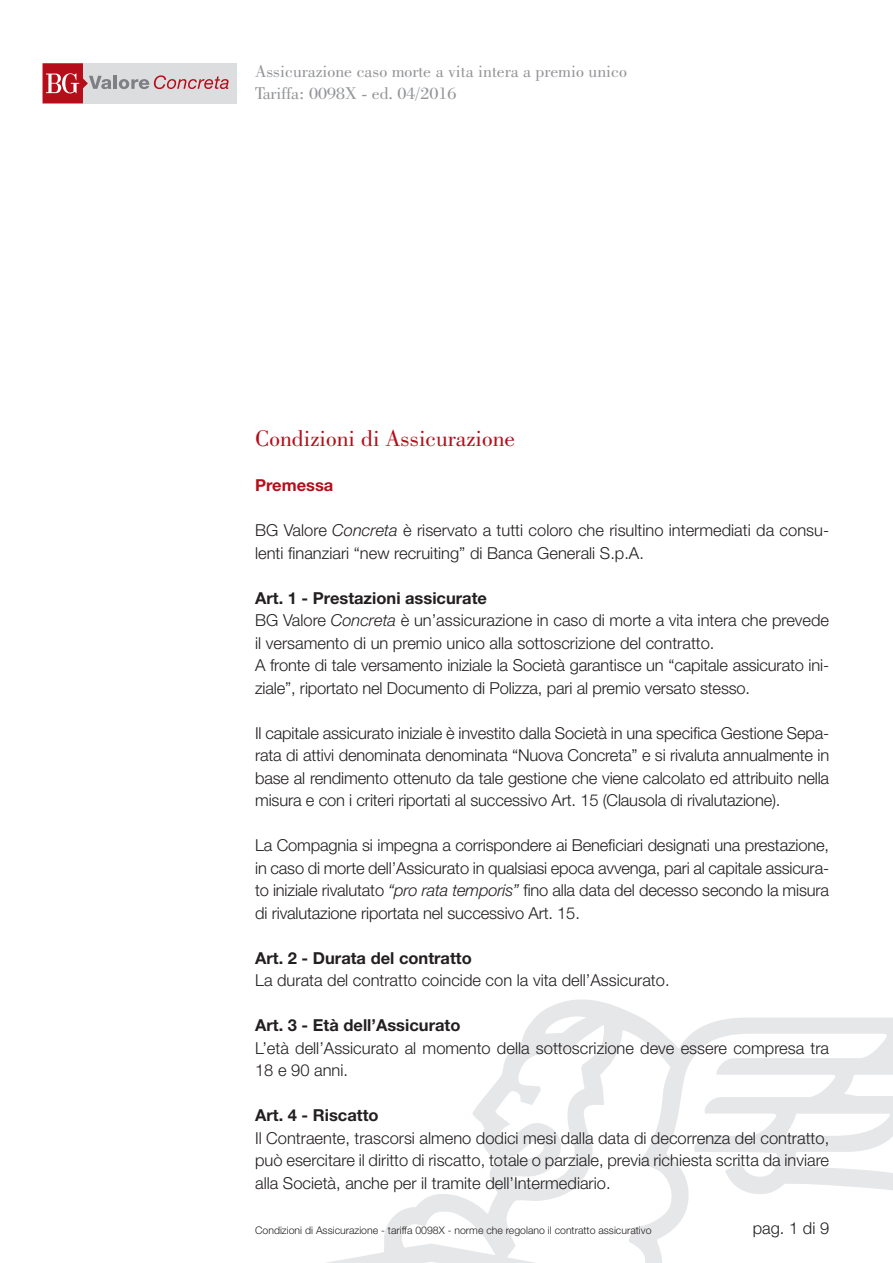
<style>
.page{position:relative;width:893px;height:1263px;background:#fff}
.page>*{position:absolute;margin:0;border:0;box-sizing:border-box;transform-origin:0 0}
.t1{font:24px "Bodoni BT";color:#b50e1a}
.t2{font:18px/21.6px "Bodoni BT";color:#939598}
.t3{font:300 16.5px/22.5px "Helvetica Neue";color:#231f20}
.t4{font:700 16.5px "Helvetica Neue";color:#231f20}
.t5{font:700 16.5px "Helvetica Neue";color:#b50e1a}
.t6{font:300 10.5px "Helvetica Neue";color:#231f20}
.s1{font-style:italic}
.s2{font-weight:700}
</style>
<div class="page">
<svg style="left:326px;top:999px;width:567px;height:264px"></svg>
<div style="left:83px;top:63px;width:154px;height:40px;background:#dcdddf"></div>
<svg style="left:43px;top:63px;width:186px;height:40px"></svg>
<p class="t2" style="left:255px;top:60px;width:373px">Assicurazione caso morte a vita intera a premio unico<br>Tariffa: 0098X - ed. 04/2016</p>
<h1 class="t1" style="left:255px;top:424px;width:261px">Condizioni di Assicurazione</h1>
<p class="t5" style="left:255px;top:475px;width:80px">Premessa</p>
<p class="t3" style="left:255px;top:519px;width:575px">BG Valore <span class="s1">Concreta</span> è riservato a tutti coloro che risultino intermediati da consu&shy;lenti finanziari “new recruiting” di Banca Generali S.p.A.</p>
<p class="t3" style="left:255px;top:586px;width:576px"><span class="s2">Art. 1 - Prestazioni assicurate<br></span>BG Valore <span class="s1">Concreta</span> è un’assicurazione in caso di morte a vita intera che prevede il versamento di un premio unico alla sottoscrizione del contratto.<br>A fronte di tale versamento iniziale la Società garantisce un “capitale assicurato ini&shy;ziale”, riportato nel Documento di Polizza, pari al premio versato stesso.</p>
<p class="t3" style="left:255px;top:721px;width:576px;text-align:justify">Il capitale assicurato iniziale è investito dalla Società in una specifica Gestione Sepa&shy;rata di attivi denominata denominata “Nuova Concreta” e si rivaluta annualmente in base al rendimento ottenuto da tale gestione che viene calcolato ed attribuito nella misura e con i criteri riportati al successivo Art. 15 (Clausola di rivalutazione).</p>
<p class="t3" style="left:255px;top:834px;width:575px;text-align:justify">La Compagnia si impegna a corrispondere ai Beneficiari designati una prestazione, in caso di morte dell’Assicurato in qualsiasi epoca avvenga, pari al capitale assicura&shy;to iniziale rivalutato <span class="s1">“pro rata temporis”</span> fino alla data del decesso secondo la misura di rivalutazione riportata nel successivo Art. 15.</p>
<p class="t4" style="left:255px;top:948px;width:218px">Art. 2 - Durata del contratto</p>
<p class="t3" style="left:255px;top:969px;width:416px">La durata del contratto coincide con la vita dell’Assicurato.</p>
<p class="t4" style="left:255px;top:1015px;width:207px">Art. 3 - Età dell’Assicurato</p>
<p class="t3" style="left:255px;top:1036px;width:576px">L’età dell’Assicurato al momento della sottoscrizione deve essere compresa tra<br>18 e 90 anni.</p>
<p class="t4" style="left:255px;top:1105px;width:125px">Art. 4 - Riscatto</p>
<p class="t3" style="left:255px;top:1126px;width:576px;text-align:justify">Il Contraente, trascorsi almeno dodici mesi dalla data di decorrenza del contratto, può esercitare il diritto di riscatto, totale o parziale, previa richiesta scritta da inviare alla Società, anche per il tramite dell’Intermediario.</p>
<p class="t6" style="left:255px;top:1224px;width:398px">Condizioni di Assicurazione - tariffa 0098X - norme che regolano il contratto assicurativo</p>
<p class="t3" style="left:753px;top:1216px;width:78px">pag. 1 di 9</p>
</div>
